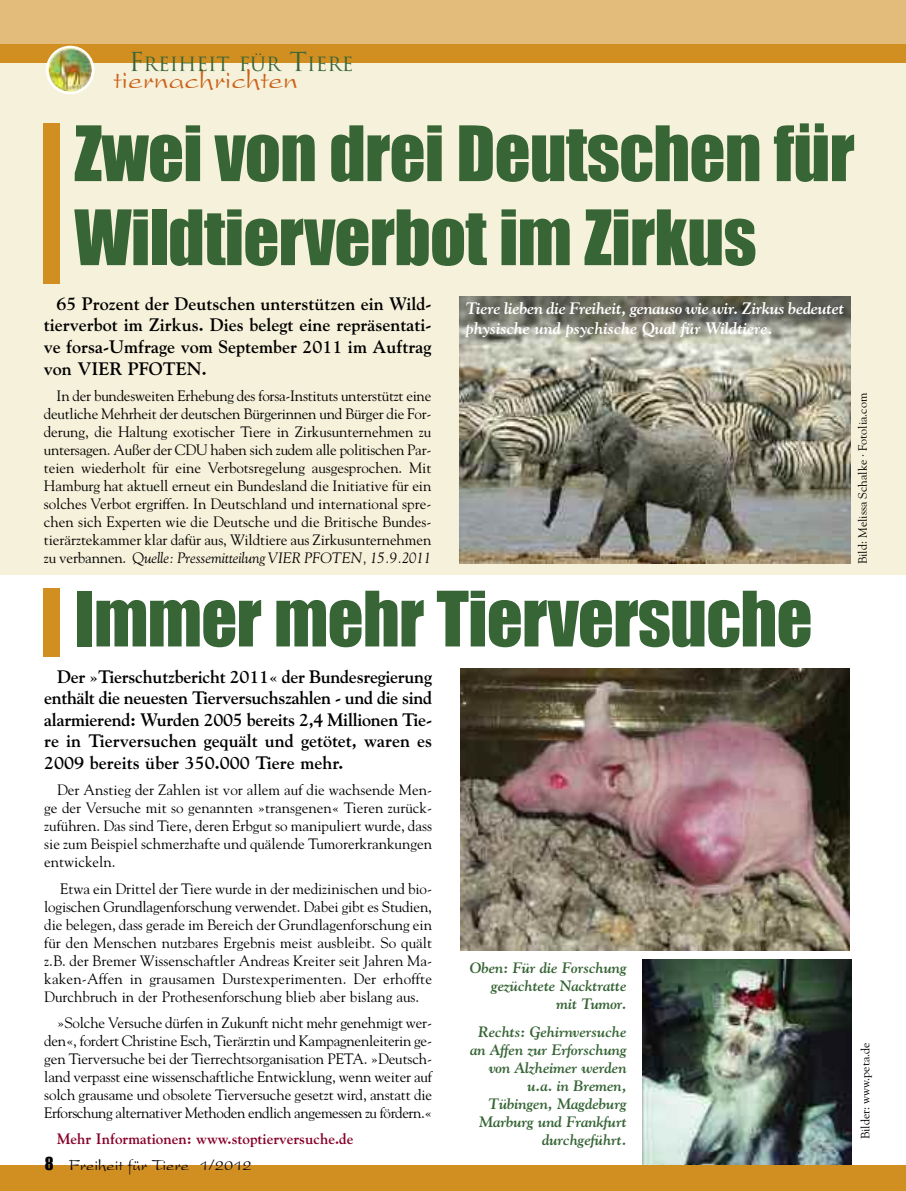
<style>
.page{position:relative;width:906px;height:1191px;background:#fff}
.page>*{position:absolute;margin:0;border:0;box-sizing:border-box;transform-origin:0 0}
.t1{font:70.5px/84px "Impact";letter-spacing:-.01em;color:#376536}
.t2{font:29.1px "President Plain";color:#cb621a}
.t3{font:19.2px "Trajan";color:#376536}
.t4{font:700 18px/21.6px "Goudy";color:#000;text-align:justify}
.t5{font:italic 700 16.5px/19.8px "Goudy";letter-spacing:-.025em;color:#fff}
.t6{font:16.5px "President Plain";color:#000}
.t7{font:15px/18px "Goudy";letter-spacing:-.005em;color:#000;text-align:justify}
.t8{font:italic 700 15px/18px "Goudy";letter-spacing:-.01em;color:#376536;text-align:right}
.t9{font:700 15px "Goudy";color:#880029}
.t10{font:12px "Goudy";color:#000}
.s1{font-size:25.5px}
.s2{font-style:italic}
.s3{font-family:"Impact"}
</style>
<div class="page">
<img style="left:642px;top:960px;width:209px;height:205px">
<div style="left:0;top:35px;width:905px;height:539px;background:#f6f1da"></div>
<div style="left:0;top:0;width:906px;height:46px;background:#e3bb7a"></div>
<div style="left:0;top:44px;width:906px;height:19px;background:#d18e21"></div>
<img style="left:46px;top:46px;width:48px;height:48px">
<div style="left:0;top:1165px;width:906px;height:26px;background:#d18e21"></div>
<div style="left:43px;top:123px;width:16px;height:161px;background:#d18e21"></div>
<img style="left:460px;top:668px;width:390px;height:282px">
<img style="left:459px;top:296px;width:392px;height:267px">
<div style="left:43px;top:589px;width:16px;height:68px;background:#d18e21"></div>
<p class="t3" style="left:129px;top:53px;width:226px"><span class="s1">F</span>REIHEIT FÜR <span class="s1">T</span>IERE</p>
<h2 class="t2" style="left:114px;top:69px;width:186px">tiernachrichten</h2>
<h1 class="t1" style="left:74px;top:111px;width:782px">Zwei von drei Deutschen für<br>Wildtierverbot im Zirkus</h1>
<p class="t4" style="left:44px;top:293px;width:389px;text-indent:13px">65 Prozent der Deutschen unterstützen ein Wild&shy;tierverbot im Zirkus. Dies belegt eine repräsentati&shy;ve forsa-Umfrage vom September 2011 im Auftrag von VIER PFOTEN.</p>
<p class="t7" style="left:44px;top:387px;width:389px;text-indent:13px">In der bundesweiten Erhebung des forsa-Instituts unterstützt eine deutliche Mehrheit der deutschen Bürgerinnen und Bürger die For&shy;derung, die Haltung exotischer Tiere in Zirkusunternehmen zu untersagen. Außer der CDU haben sich zudem alle politischen Par&shy;teien wiederholt für eine Verbotsregelung ausgesprochen. Mit Hamburg hat aktuell erneut ein Bundesland die Initiative für ein solches Verbot ergriffen. In Deutschland und international spre&shy;chen sich Experten wie die Deutsche und die Britische Bundes&shy;tierärztekammer klar dafür aus, Wildtiere aus Zirkusunternehmen zu verbannen. Q<span class="s2">uelle: Pressemitteilung VIER PFOTEN, 15.9.2011</span></p>
<p class="t10" style="left:855px;top:564px;width:173px;rotate:-90deg">Bild: Melissa Schalke · Fotolia.com</p>
<p class="t5" style="left:466px;top:299px;width:380px">Tiere lieben die Freiheit, genauso wie wir. Zirkus bedeutet physische und psychische Qual für Wildtiere.</p>
<h1 class="t1" style="left:74px;top:576px;width:739px">Immer mehr Tierversuche</h1>
<p class="t4" style="left:44px;top:665px;width:389px;text-indent:13px">Der »Tierschutzbericht 2011« der Bundesregierung enthält die neuesten Tierversuchszahlen - und die sind alarmierend: Wurden 2005 bereits 2,4 Millionen Tie&shy;re in Tierversuchen gequält und getötet, waren es 2009 bereits über 350.000 Tiere mehr.</p>
<p class="t7" style="left:44px;top:781px;width:389px;text-indent:13px">Der Anstieg der Zahlen ist vor allem auf die wachsende Men&shy;ge der Versuche mit so genannten »transgenen« Tieren zurück&shy;zuführen. Das sind Tiere, deren Erbgut so manipuliert wurde, dass sie zum Beispiel schmerzhafte und quälende Tumorerkrankungen entwickeln.</p>
<p class="t7" style="left:44px;top:879px;width:389px;text-indent:16px">Etwa ein Drittel der Tiere wurde in der medizinischen und bio&shy;logischen Grundlagenforschung verwendet. Dabei gibt es Studien, die belegen, dass gerade im Bereich der Grundlagenforschung ein für den Menschen nutzbares Ergebnis meist ausbleibt. So quält z.B. der Bremer Wissenschaftler Andreas Kreiter seit Jahren Ma&shy;kaken-Affen in grausamen Durstexperimenten. Der erhoffte Durchbruch in der Prothesenforschung blieb aber bislang aus.</p>
<p class="t7" style="left:44px;top:1013px;width:389px;text-indent:13px">»Solche Versuche dürfen in Zukunft nicht mehr genehmigt wer&shy;den«, fordert Christine Esch, Tierärztin und Kampagnenleiterin ge&shy;gen Tierversuche bei der Tierrechtsorganisation PETA. »Deutsch&shy;land verpasst eine wissenschaftliche Entwicklung, wenn weiter auf solch grausame und obsolete Tierversuche gesetzt wird, anstatt die Erforschung alternativer Methoden endlich angemessen zu fördern.«</p>
<p class="t9" style="left:57px;top:1130px;width:298px">Mehr Informationen: www.stoptierversuche.de</p>
<p class="t6" style="left:45px;top:1159px;width:208px"><span class="s3">8</span> Freiheit für Tiere 1/2012</p>
<p class="t8" style="left:470px;top:958px;width:158px">Oben: Für die Forschung gezüchtete Nacktratte mit Tumor.</p>
<p class="t8" style="left:470px;top:1022px;width:158px">Rechts: Gehirnversuche an Affen zur Erforschung von Alzheimer werden u.a. in Bremen,<br>Tübingen, Magdeburg<br>Marburg und Frankfurt durchgeführt.</p>
<p class="t10" style="left:858px;top:1139px;width:98px;rotate:-90deg">Bilder: www.peta.de</p>
</div>
